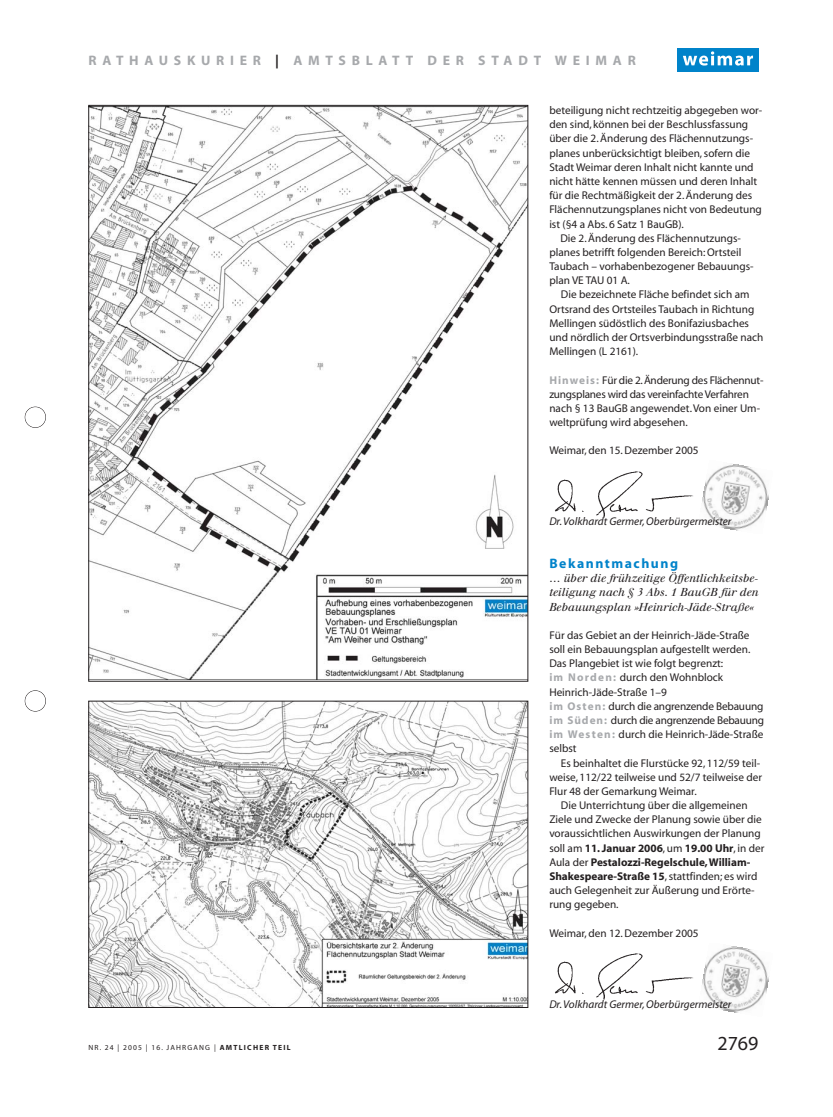
<style>
.page{position:relative;width:833px;height:1117px;background:#fff}
.page>*{position:absolute;margin:0;border:0;box-sizing:border-box;transform-origin:0 0}
.t1{font:20px "Myriad";color:#231f20}
.t2{font:700 13.75px "Myriad";letter-spacing:.415em;color:#a7a9ac}
.t3{font:700 13.75px "Myriad";letter-spacing:.11em;color:#0083ca}
.t4{font:11.25px/14.1px "Myriad";color:#231f20}
.t5{font:11.25px/14.1px "Myriad";letter-spacing:-.02em;color:#231f20}
.t6{font:italic 11.25px/14.1px "Walbaum";color:#231f20;text-align:justify}
.t7{font:italic 11.25px "Myriad";color:#231f20}
.t8{font:7.5px "Myriad";letter-spacing:.155em;color:#231f20}
.s1{color:#231f20}
.s2{font-weight:700;color:#a7a9ac}
.s3{font-weight:700}
</style>
<div class="page">
<img style="left:702px;top:464px;width:67px;height:67px">
<img style="left:555px;top:471px;width:138px;height:47px">
<img style="left:702px;top:946px;width:67px;height:67px">
<img style="left:555px;top:953px;width:138px;height:47px">
<div style="left:25px;top:406px;width:21px;height:22px;border:1px solid #231f20;border-radius:50%"></div>
<div style="left:25px;top:690px;width:21px;height:21px;border:1px solid #231f20;border-radius:50%"></div>
<div style="left:677px;top:48px;width:81px;height:23px;background:#0083ca"></div>
<svg style="left:683px;top:51px;width:70px;height:15px"></svg>
<img style="left:90px;top:107px;width:436px;height:572px">
<img style="left:90px;top:702px;width:436px;height:303px">
<p class="t2" style="left:88px;top:56px;width:549px">RATHAUSKURIER <span class="s1">|</span> AMTSBLATT DER STADT WEIMAR</p>
<p class="t4" style="left:549px;top:104px;width:214px">beteiligung nicht rechtzeitig abgegeben wor-</p>
<p class="t4" style="left:549px;top:118px;width:200px">den sind, können bei der Beschlussfassung</p>
<p class="t4" style="left:549px;top:132px;width:205px">über die 2. Änderung des Flächennutzungs-</p>
<p class="t4" style="left:549px;top:147px;width:202px">planes unberücksichtigt bleiben, sofern die</p>
<p class="t4" style="left:549px;top:161px;width:206px">Stadt Weimar deren Inhalt nicht kannte und</p>
<p class="t4" style="left:549px;top:175px;width:209px">nicht hätte kennen müssen und deren Inhalt</p>
<p class="t4" style="left:549px;top:189px;width:204px">für die Rechtmäßigkeit der 2. Änderung des</p>
<p class="t4" style="left:549px;top:203px;width:214px">Flächennutzungsplanes nicht von Bedeutung</p>
<p class="t4" style="left:549px;top:217px;width:136px">ist (§4 a Abs. 6 Satz 1 BauGB).</p>
<p class="t4" style="left:560px;top:232px;width:182px">Die 2. Änderung des Flächennutzungs-</p>
<p class="t4" style="left:549px;top:246px;width:194px">planes betrifft folgenden Bereich: Ortsteil</p>
<p class="t4" style="left:549px;top:260px;width:206px">Taubach – vorhabenbezogener Bebauungs-</p>
<p class="t4" style="left:549px;top:274px;width:82px">plan VE TAU 01 A.</p>
<p class="t4" style="left:561px;top:288px;width:190px">Die bezeichnete Fläche befindet sich am</p>
<p class="t4" style="left:549px;top:302px;width:206px">Ortsrand des Ortsteiles Taubach in Richtung</p>
<p class="t4" style="left:549px;top:317px;width:201px">Mellingen südöstlich des Bonifaziusbaches</p>
<p class="t4" style="left:549px;top:331px;width:216px">und nördlich der Ortsverbindungsstraße nach</p>
<p class="t4" style="left:549px;top:345px;width:90px">Mellingen (L 2161).</p>
<p class="t5" style="left:549px;top:373px;width:216px"><span class="s2">Hinweis:</span> Für die 2.Änderung des Flächennut&shy;zungsplanes wird das vereinfachte Verfahren nach § 13 BauGB angewendet.Von einer Um&shy;weltprüfung wird abgesehen.</p>
<p class="t4" style="left:549px;top:444px;width:151px">Weimar, den 15. Dezember 2005</p>
<p class="t7" style="left:549px;top:517px;width:184px">Dr.Volkhardt Germer, Oberbürgermeister</p>
<p class="t3" style="left:549px;top:558px;width:130px">Bekanntmachung</p>
<p class="t6" style="left:549px;top:572px;width:211px">… über die frühzeitige Öffentlichkeitsbe&shy;teiligung nach § 3 Abs. 1 BauGB für den Bebauungsplan »Heinrich-Jäde-Straße«</p>
<p class="t4" style="left:549px;top:628px;width:216px">Für das Gebiet an der Heinrich-Jäde-Straße soll ein Bebauungsplan aufgestellt werden.<br>Das Plangebiet ist wie folgt begrenzt:<br><span class="s2">im Norden:</span> durch den Wohnblock Heinrich-Jäde-Straße 1–9<br><span class="s2">im Osten:</span> durch die angrenzende Bebauung <span class="s2">im Süden:</span> durch die angrenzende Bebauung <span class="s2">im Westen:</span> durch die Heinrich-Jäde-Straße selbst</p>
<p class="t4" style="left:549px;top:756px;width:214px;text-indent:12px">Es beinhaltet die Flurstücke 92, 112/59 teil&shy;weise, 112/22 teilweise und 52/7 teilweise der<br>Flur 48 der Gemarkung Weimar.</p>
<p class="t4" style="left:549px;top:799px;width:217px;text-indent:12px">Die Unterrichtung über die allgemeinen Ziele und Zwecke der Planung sowie über die voraussichtlichen Auswirkungen der Planung soll am <span class="s3">11. Januar 2006</span>, um <span class="s3">19.00 Uhr</span>, in der Aula der <span class="s3">Pestalozzi-Regelschule,William-Shakespeare-Straße 15</span>, stattfinden; es wird auch Gelegenheit zur Äußerung und Erörte&shy;rung gegeben.</p>
<p class="t4" style="left:549px;top:926px;width:151px">Weimar, den 12. Dezember 2005</p>
<p class="t7" style="left:549px;top:999px;width:184px">Dr.Volkhardt Germer, Oberbürgermeister</p>
<p class="t8" style="left:88px;top:1044px;width:204px">NR. 24 | 2005 | 16. JAHRGANG | <span class="s3">AMTLICHER TEIL</span></p>
<h1 class="t1" style="left:717px;top:1035px;width:43px">2769</h1>
</div>
